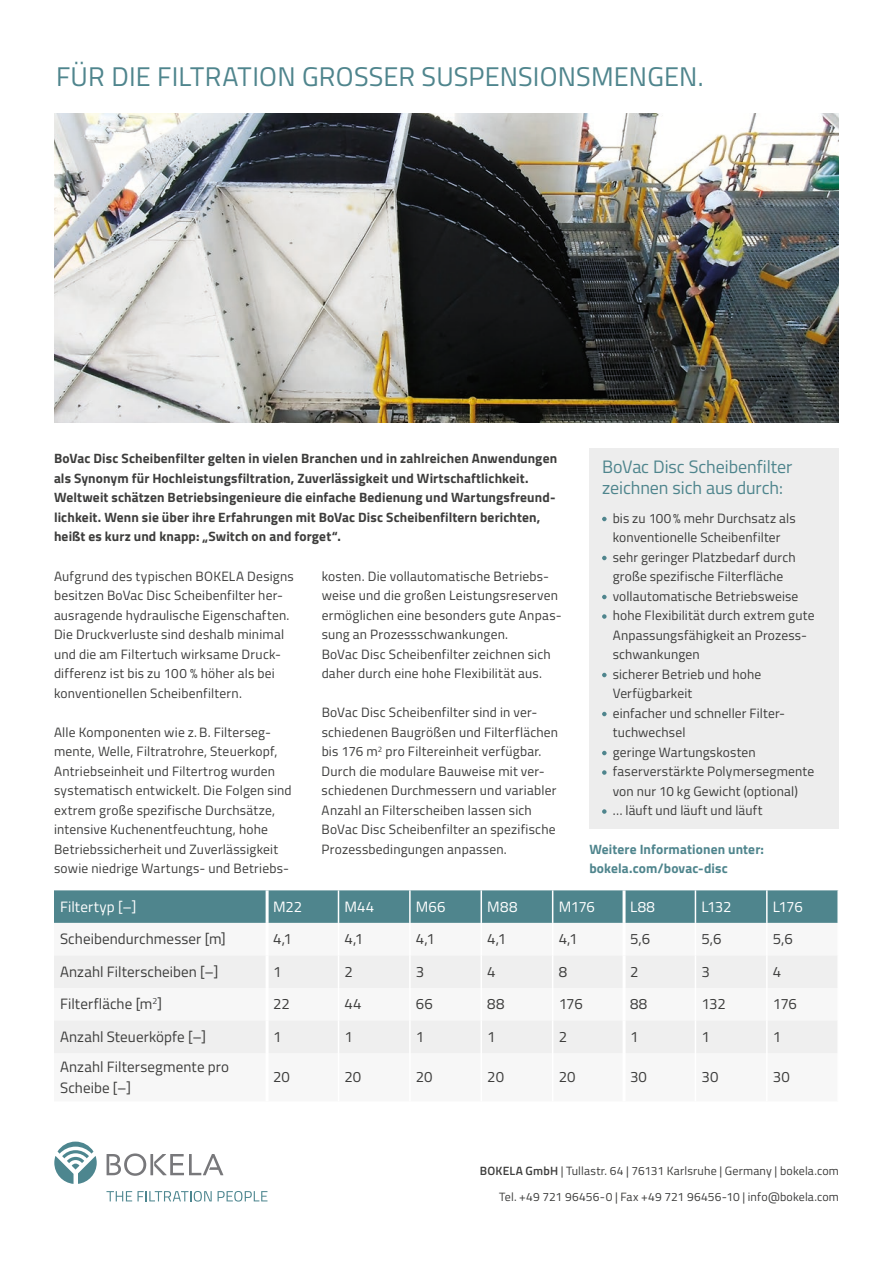
<style>
.page{position:relative;width:893px;height:1263px;background:#fff}
.page>*{position:absolute;margin:0;border:0;box-sizing:border-box;transform-origin:0 0}
.t1{font:27px "Titillium Web";letter-spacing:.005em;color:#4f858d}
.t2{font:18px/21px "Titillium Web";letter-spacing:-.005em;color:#4f858d}
.t3{font:15px/21px "Titillium Web";letter-spacing:.005em;color:#3d3d3c}
.t4{font:15px "Titillium Web";letter-spacing:.005em;color:#fff}
.t5{font:13.5px/19.5px "Titillium Web";letter-spacing:.015em;color:#3d3d3c}
.t6{font:700 13.5px/19.5px "Titillium Web";letter-spacing:.01em;color:#3d3d3c}
.t7{font:700 13.5px/19.5px "Titillium Web";letter-spacing:.01em;color:#4f858d}
.t8{font:12px "Titillium Web";letter-spacing:.01em;color:#3d3d3c}
.s1{font-weight:600}
</style>
<div class="page">
<div style="left:54px;top:890px;width:783px;height:33px;background:#4f858d"></div>
<div style="left:54px;top:955px;width:783px;height:98px;background:#efefef"></div>
<hr style="left:266px;top:955px;width:3px;height:33px;background:#fff">
<hr style="left:266px;top:988px;width:3px;height:32px;background:#fff">
<hr style="left:266px;top:1020px;width:3px;height:33px;background:#fff">
<hr style="left:266px;top:890px;width:3px;height:33px;background:#fff">
<hr style="left:338px;top:890px;width:1px;height:33px;background:#fff">
<hr style="left:338px;top:955px;width:1px;height:33px;background:#fff">
<hr style="left:338px;top:988px;width:1px;height:32px;background:#fff">
<hr style="left:338px;top:1020px;width:1px;height:33px;background:#fff">
<hr style="left:409px;top:890px;width:2px;height:33px;background:#fff">
<hr style="left:480px;top:890px;width:2px;height:33px;background:#fff">
<hr style="left:695px;top:890px;width:1px;height:33px;background:#fff">
<hr style="left:766px;top:890px;width:2px;height:33px;background:#fff">
<hr style="left:409px;top:955px;width:2px;height:33px;background:#fff">
<hr style="left:480px;top:955px;width:2px;height:33px;background:#fff">
<hr style="left:695px;top:955px;width:1px;height:33px;background:#fff">
<hr style="left:766px;top:955px;width:2px;height:33px;background:#fff">
<hr style="left:409px;top:988px;width:2px;height:32px;background:#fff">
<hr style="left:480px;top:988px;width:2px;height:32px;background:#fff">
<hr style="left:695px;top:988px;width:1px;height:32px;background:#fff">
<hr style="left:766px;top:988px;width:2px;height:32px;background:#fff">
<hr style="left:409px;top:1020px;width:2px;height:33px;background:#fff">
<hr style="left:480px;top:1020px;width:2px;height:33px;background:#fff">
<hr style="left:695px;top:1020px;width:1px;height:33px;background:#fff">
<hr style="left:766px;top:1020px;width:2px;height:33px;background:#fff">
<hr style="left:552px;top:890px;width:1px;height:33px;background:#fff">
<hr style="left:552px;top:955px;width:1px;height:33px;background:#fff">
<hr style="left:552px;top:988px;width:1px;height:32px;background:#fff">
<hr style="left:552px;top:1020px;width:1px;height:33px;background:#fff">
<hr style="left:623px;top:890px;width:3px;height:33px;background:#fff">
<hr style="left:623px;top:955px;width:3px;height:33px;background:#fff">
<hr style="left:623px;top:988px;width:3px;height:32px;background:#fff">
<hr style="left:623px;top:1020px;width:3px;height:33px;background:#fff">
<img style="left:54px;top:113px;width:785px;height:309px">
<div style="left:589px;top:448px;width:250px;height:380px;background:#ededed"></div>
<svg style="left:602px;top:517px;width:5px;height:4px"></svg>
<svg style="left:602px;top:556px;width:5px;height:4px"></svg>
<svg style="left:602px;top:595px;width:5px;height:4px"></svg>
<svg style="left:602px;top:614px;width:5px;height:5px"></svg>
<svg style="left:602px;top:673px;width:5px;height:4px"></svg>
<svg style="left:602px;top:712px;width:5px;height:4px"></svg>
<svg style="left:602px;top:751px;width:5px;height:4px"></svg>
<svg style="left:602px;top:770px;width:5px;height:5px"></svg>
<svg style="left:602px;top:809px;width:5px;height:5px"></svg>
<svg style="left:54px;top:1141px;width:43px;height:43px"></svg>
<svg style="left:107px;top:1153px;width:39px;height:23px"></svg>
<hr style="left:150px;top:1154px;width:3px;height:21px;background:#78787b">
<svg style="left:154px;top:1154px;width:69px;height:21px"></svg>
<svg style="left:106px;top:1191px;width:106px;height:10px"></svg>
<svg style="left:218px;top:1191px;width:49px;height:10px"></svg>
<h1 class="t1" style="left:56px;top:56px;width:649px">FÜR DIE FILTRATION GROSSER SUSPENSIONSMENGEN.</h1>
<p class="t6" style="left:54px;top:448px;width:505px">BoVac Disc Scheibenfilter gelten in vielen Branchen und in zahlreichen Anwendungen als Synonym für Hochleistungsfiltration, Zuverlässigkeit und Wirtschaftlichkeit.<br>Weltweit schätzen Betriebsingenieure die einfache Bedienung und Wartungsfreund&shy;lichkeit. Wenn sie über ihre Erfahrungen mit BoVac Disc Scheibenfiltern berichten, heißt es kurz und knapp: „Switch on and forget“.</p>
<h2 class="t2" style="left:602px;top:456px;width:192px">BoVac Disc Scheibenfilter zeichnen sich aus durch:</h2>
<p class="t5" style="left:613px;top:508px;width:203px">bis zu 100% mehr Durchsatz als konventionelle Scheibenfilter<br>sehr geringer Platzbedarf durch große spezifische Filterfläche vollautomatische Betriebsweise hohe Flexibilität durch extrem gute<br>Anpassungsfähigkeit an Prozess&shy;schwankungen<br>sicherer Betrieb und hohe<br>Verfügbarkeit<br>einfacher und schneller Filter&shy;tuchwechsel<br>geringe Wartungskosten faserverstärkte Polymersegmente von nur 10 kg Gewicht (optional)<br>… läuft und läuft und läuft</p>
<p class="t7" style="left:589px;top:838px;width:176px">Weitere Informationen unter: bokela.com/bovac-disc</p>
<p class="t5" style="left:54px;top:566px;width:241px">Aufgrund des typischen BOKELA Designs besitzen BoVac Disc Scheibenfilter her&shy;ausragende hydraulische Eigenschaften.<br>Die Druckverluste sind deshalb minimal und die am Filtertuch wirksame Druck&shy;differenz ist bis zu 100 % höher als bei konventionellen Scheibenfiltern.</p>
<p class="t5" style="left:54px;top:722px;width:239px">Alle Komponenten wie z.B. Filterseg&shy;mente, Welle, Filtratrohre, Steuerkopf, Antriebseinheit und Filtertrog wurden systematisch entwickelt. Die Folgen sind extrem große spezifische Durchsätze, intensive Kuchenentfeuchtung, hohe Betriebssicherheit und Zuverlässigkeit sowie niedrige Wartungs- und Betriebs-</p>
<p class="t5" style="left:322px;top:566px;width:241px">kosten. Die vollautomatische Betriebs&shy;weise und die großen Leistungsreserven ermöglichen eine besonders gute Anpas&shy;sung an Prozessschwankungen.<br>BoVac Disc Scheibenfilter zeichnen sich daher durch eine hohe Flexibilität aus.</p>
<p class="t5" style="left:322px;top:702px;width:238px">BoVac Disc Scheibenfilter sind in ver&shy;schiedenen Baugrößen und Filterflächen bis 176 m<sup>2</sup> pro Filtereinheit verfügbar.<br>Durch die modulare Bauweise mit ver&shy;schiedenen Durchmessern und variabler Anzahl an Filterscheiben lassen sich BoVac Disc Scheibenfilter an spezifische Prozessbedingungen anpassen.</p>
<p class="t4" style="left:60px;top:895px;width:78px">Filtertyp [–]</p>
<p class="t4" style="left:273px;top:895px;width:31px">M22</p>
<p class="t4" style="left:344px;top:895px;width:31px">M44</p>
<p class="t4" style="left:416px;top:895px;width:31px">M66</p>
<p class="t4" style="left:487px;top:895px;width:32px">M88</p>
<p class="t4" style="left:559px;top:895px;width:38px">M176</p>
<p class="t4" style="left:630px;top:895px;width:26px">L88</p>
<p class="t4" style="left:701px;top:895px;width:32px">L132</p>
<p class="t4" style="left:773px;top:895px;width:31px">L176</p>
<p class="t3" style="left:60px;top:928px;width:167px">Scheibendurchmesser [m]</p>
<p class="t3" style="left:273px;top:928px;width:20px">4,1</p>
<p class="t3" style="left:344px;top:928px;width:20px">4,1</p>
<p class="t3" style="left:416px;top:928px;width:20px">4,1</p>
<p class="t3" style="left:487px;top:928px;width:20px">4,1</p>
<p class="t3" style="left:559px;top:928px;width:20px">4,1</p>
<p class="t3" style="left:630px;top:928px;width:22px">5,6</p>
<p class="t3" style="left:701px;top:928px;width:22px">5,6</p>
<p class="t3" style="left:773px;top:928px;width:22px">5,6</p>
<p class="t3" style="left:60px;top:960px;width:160px">Anzahl Filterscheiben [–]</p>
<p class="t3" style="left:273px;top:960px;width:10px">1</p>
<p class="t3" style="left:344px;top:960px;width:10px">2</p>
<p class="t3" style="left:416px;top:960px;width:10px">3</p>
<p class="t3" style="left:487px;top:960px;width:10px">4</p>
<p class="t3" style="left:559px;top:960px;width:10px">8</p>
<p class="t3" style="left:630px;top:960px;width:10px">2</p>
<p class="t3" style="left:701px;top:960px;width:10px">3</p>
<p class="t3" style="left:773px;top:960px;width:10px">4</p>
<p class="t3" style="left:60px;top:993px;width:104px">Filterfläche [m<sup>2</sup>]</p>
<p class="t3" style="left:273px;top:993px;width:18px">22</p>
<p class="t3" style="left:344px;top:993px;width:19px">44</p>
<p class="t3" style="left:416px;top:993px;width:19px">66</p>
<p class="t3" style="left:487px;top:993px;width:19px">88</p>
<p class="t3" style="left:559px;top:993px;width:26px">176</p>
<p class="t3" style="left:630px;top:993px;width:19px">88</p>
<p class="t3" style="left:701px;top:993px;width:26px">132</p>
<p class="t3" style="left:773px;top:993px;width:26px">176</p>
<p class="t3" style="left:60px;top:1025px;width:148px">Anzahl Steuerköpfe [–]</p>
<p class="t3" style="left:273px;top:1025px;width:10px">1</p>
<p class="t3" style="left:344px;top:1025px;width:10px">1</p>
<p class="t3" style="left:416px;top:1025px;width:10px">1</p>
<p class="t3" style="left:487px;top:1025px;width:10px">1</p>
<p class="t3" style="left:559px;top:1025px;width:10px">2</p>
<p class="t3" style="left:630px;top:1025px;width:10px">1</p>
<p class="t3" style="left:701px;top:1025px;width:10px">1</p>
<p class="t3" style="left:773px;top:1025px;width:10px">1</p>
<p class="t3" style="left:60px;top:1055px;width:171px">Anzahl Filtersegmente pro<br>Scheibe [–]</p>
<p class="t3" style="left:273px;top:1066px;width:18px">20</p>
<p class="t3" style="left:344px;top:1066px;width:18px">20</p>
<p class="t3" style="left:416px;top:1066px;width:18px">20</p>
<p class="t3" style="left:487px;top:1066px;width:18px">20</p>
<p class="t3" style="left:559px;top:1066px;width:18px">20</p>
<p class="t3" style="left:630px;top:1066px;width:18px">30</p>
<p class="t3" style="left:701px;top:1066px;width:18px">30</p>
<p class="t3" style="left:773px;top:1066px;width:18px">30</p>
<p class="t8" style="left:480px;top:1162px;width:360px"><span class="s1">BOKELA GmbH</span> | Tullastr. 64 | 76131 Karlsruhe | Germany | bokela.com</p>
<p class="t8" style="left:499px;top:1188px;width:341px">Tel. +49 721 96456-0 | Fax +49 721 96456-10 | info@bokela.com</p>
</div>
